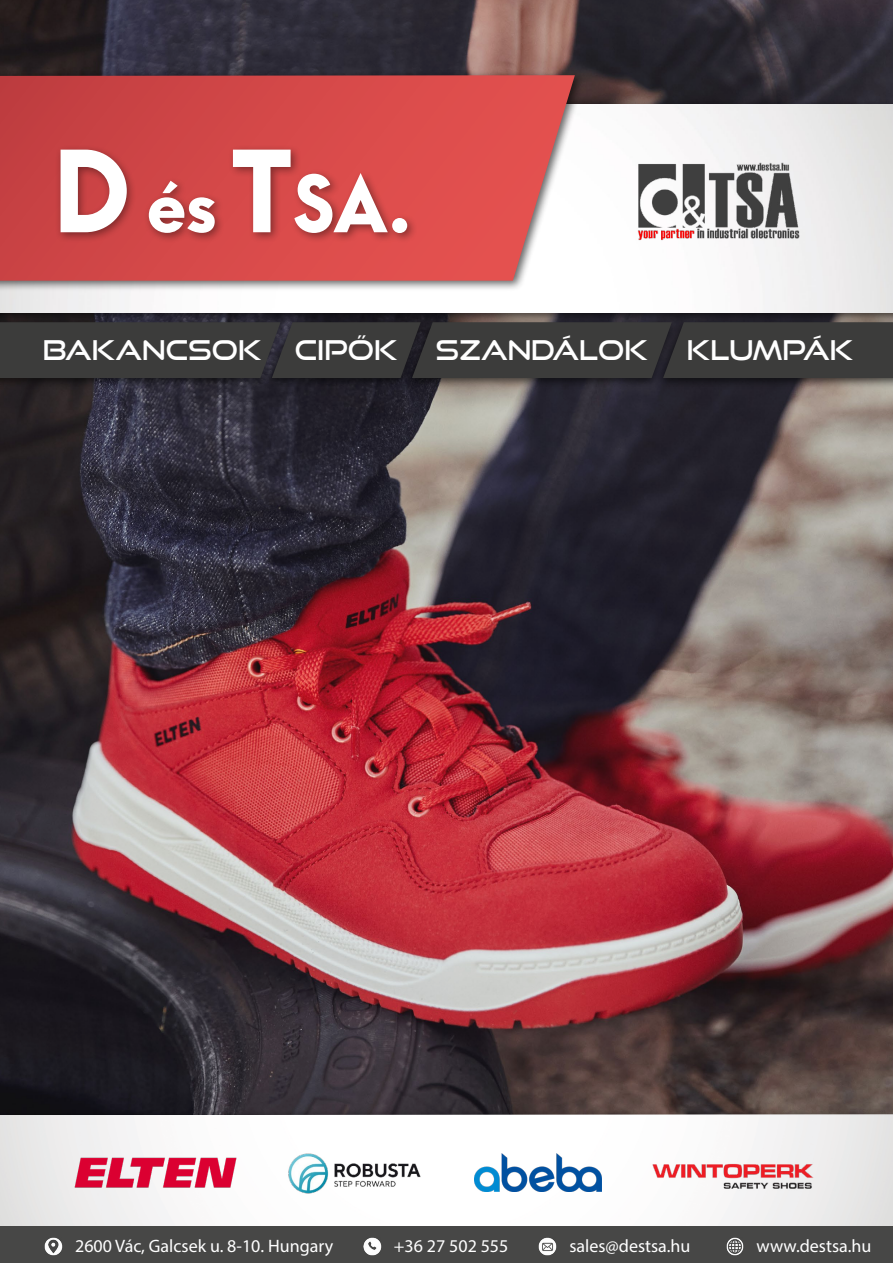
<style>
.page{position:relative;width:893px;height:1263px;background:#fff}
.page>*{position:absolute;margin:0;border:0;box-sizing:border-box;transform-origin:0 0}
.t1{font:800 63px "Arca Majora 3";color:#fff}
.t2{font:27px "Good Times Rg";color:#fff}
.t3{font:18px "Myriad Pro";color:#fff}
.s1{font-size:102px}
.s2{font-size:71.4px}
.s3{font-weight:700;font-size:78px}
</style>
<div class="page">
<img style="left:0;top:0;width:893px;height:1109px">
<div style="left:0;top:1109px;width:893px;height:154px;background:#000;opacity:.6"></div>
<img style="left:0;top:1114px;width:893px;height:112px">
<div style="left:0;top:99px;width:893px;height:225px;background:#000;opacity:.6"></div>
<img style="left:0;top:104px;width:893px;height:209px">
<div style="left:0;top:70px;width:585px;height:222px;background:#000;opacity:.6"></div>
<svg style="left:0;top:75px;width:575px;height:206px;background:#d65555"></svg>
<div style="left:0;top:317px;width:286px;height:72px;background:#000;opacity:.6"></div>
<div style="left:263px;top:317px;width:164px;height:72px;background:#000;opacity:.6"></div>
<img style="left:74px;top:1157px;width:162px;height:30px">
<img style="left:288px;top:1150px;width:134px;height:45px">
<img style="left:474px;top:1153px;width:127px;height:39px">
<img style="left:648px;top:1155px;width:171px;height:40px">
<div style="left:403px;top:317px;width:274px;height:72px;background:#000;opacity:.6"></div>
<div style="left:654px;top:317px;width:239px;height:72px;background:#000;opacity:.6"></div>
<div style="left:0;top:322px;width:893px;height:56px;background:#3c3c3b"></div>
<div style="left:0;top:1226px;width:893px;height:37px;background:#474746"></div>
<img style="left:45px;top:1237px;width:17px;height:18px">
<img style="left:363px;top:1237px;width:18px;height:18px">
<img style="left:538px;top:1237px;width:18px;height:18px">
<img style="left:726px;top:1237px;width:18px;height:18px">
<img style="left:632px;top:156px;width:173px;height:89px">
<div style="left:55px;top:144px;width:363px;height:100px;background:#000;opacity:.4"></div>
<h1 class="t1" style="left:53px;top:150px;width:360px"><span class="s1">D</span> és <span class="s1">T</span><span class="s2">sa</span><span class="s3">.</span></h1>
<h2 class="t2" style="left:43px;top:334px;width:356px">BAKANCSOK CIPŐK</h2>
<h2 class="t2" style="left:436px;top:334px;width:214px">SZANDÁLOK</h2>
<h2 class="t2" style="left:687px;top:334px;width:168px">KLUMPÁK</h2>
<p class="t3" style="left:75px;top:1235px;width:260px">2600 Vác, Galcsek u. 8-10. Hungary</p>
<p class="t3" style="left:394px;top:1235px;width:116px">+36 27 502 555</p>
<p class="t3" style="left:569px;top:1235px;width:123px">sales@destsa.hu</p>
<p class="t3" style="left:756px;top:1235px;width:116px">www.destsa.hu</p>
</div>
